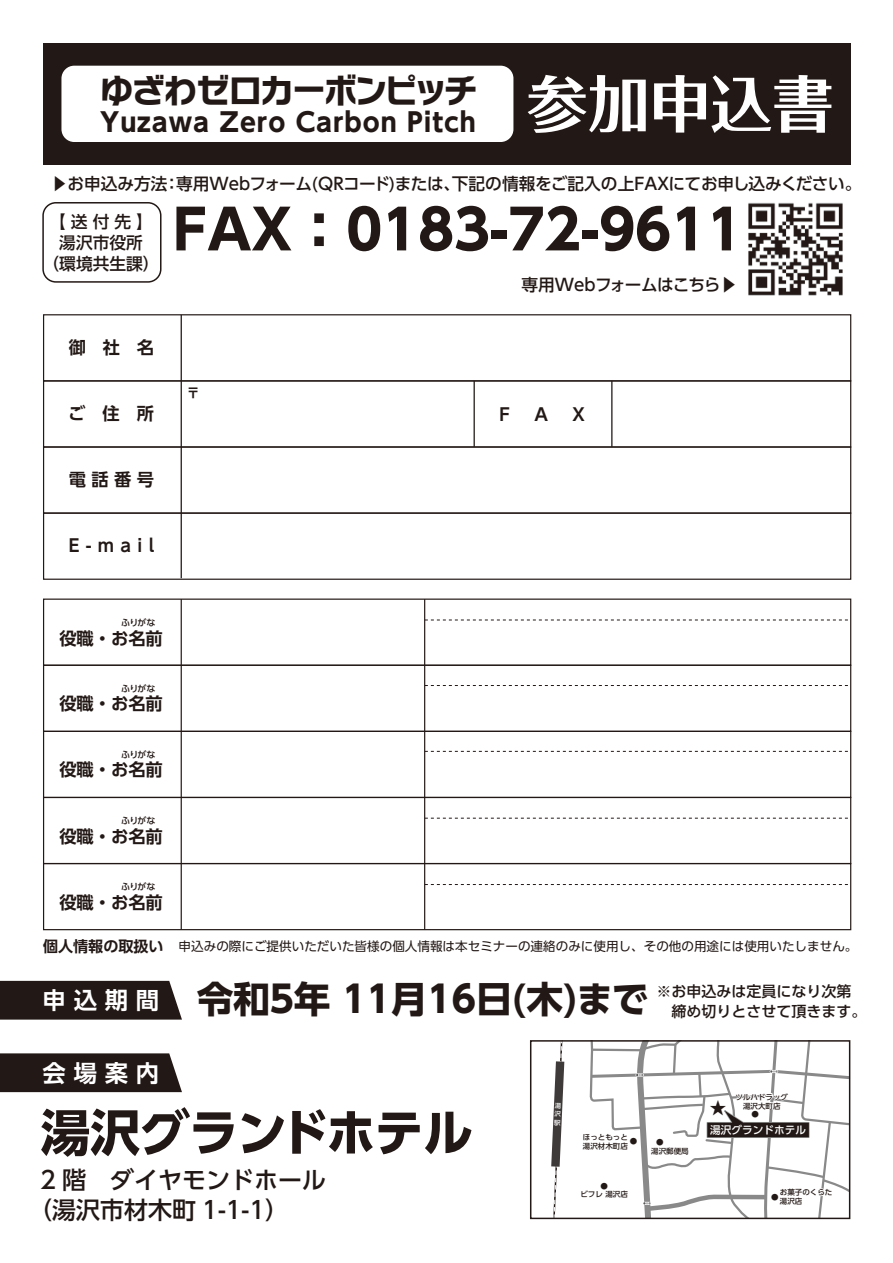
<style>
.page{position:relative;width:893px;height:1263px;background:#fff}
.page>*{position:absolute;margin:0;border:0;box-sizing:border-box;transform-origin:0 0}
.t1{font:700 61.5px "Folk Pro";color:#fff}
.t2{font:700 54.45px "UD Shin Go Pr 6";color:#221815}
.t3{font:700 50.1px "UD Shin Go Pr 6";letter-spacing:-.025em;color:#221815}
.t4{font:700 36.75px "UD Shin Go Pr 6";letter-spacing:-.005em;color:#221815}
.t5{font:700 32.7px "Typelabo N Std";letter-spacing:-.03em;color:#221815}
.t6{font:700 25.8px "UD Shin Go Pr 6";letter-spacing:.035em;color:#221815}
.t7{font:500 24px/30px "UD Shin Go Pr 6";color:#221815}
.t8{font:700 23.4px "UD Shin Go Pr 6 De";color:#fff}
.t9{font:700 17.25px "UD Shin Go Pr 6 De";color:#221815}
.t10{font:500 16.65px/21px "UD Shin Go Pr 6";color:#221815;text-align:center}
.t11{font:500 16.65px "UD Shin Go Pr 6";letter-spacing:-.035em;color:#221815}
.t12{font:500 16.5px "UD Shin Go Pr 6";color:#221815}
.t13{font:500 15px/19.5px "UD Shin Go Pr 6";color:#221815}
.t14{font:700 13.5px "UD Shin Go Pr 6 De";color:#221815}
.t15{font:12.6px "UD Shin Go Pr 6";color:#221815}
.t16{font:500 10.65px "UD Shin Go Pr 6";color:#fff}
.t17{font:500 9px "UD Shin Go Pr 6";letter-spacing:-.085em;color:#221815}
.t18{font:500 7.5px/9px "UD Shin Go Pr 6";color:#221815}
.s1{font-family:"Koz Go Pr 6 N";font-weight:400}
.s2{font-family:"UD Shin Go Pr 6 De";font-weight:700;font-size:15.15px}
</style>
<div class="page">
<div style="left:44px;top:43px;width:807px;height:121px;background:#221815"></div>
<div style="left:43px;top:314px;width:808px;height:67px;border:1px solid #221815"></div>
<div style="left:43px;top:380px;width:808px;height:68px;border:1px solid #221815"></div>
<div style="left:43px;top:446px;width:808px;height:68px;border:1px solid #221815"></div>
<div style="left:43px;top:512px;width:808px;height:68px;border:1px solid #221815"></div>
<div style="left:43px;top:598px;width:808px;height:68px;border:1px solid #221815"></div>
<div style="left:43px;top:665px;width:808px;height:67px;border:1px solid #221815"></div>
<div style="left:43px;top:731px;width:808px;height:67px;border:1px solid #221815"></div>
<div style="left:43px;top:797px;width:808px;height:67px;border:1px solid #221815"></div>
<div style="left:43px;top:863px;width:808px;height:67px;border:1px solid #221815"></div>
<hr style="left:181px;top:599px;width:1px;height:330px;background:#221815">
<hr style="left:424px;top:599px;width:1px;height:330px;background:#221815">
<svg style="left:425px;top:620px;width:426px;height:1px"></svg>
<svg style="left:425px;top:685px;width:426px;height:1px"></svg>
<svg style="left:425px;top:751px;width:426px;height:1px"></svg>
<svg style="left:425px;top:818px;width:426px;height:1px"></svg>
<svg style="left:425px;top:884px;width:426px;height:1px"></svg>
<div style="left:61px;top:66px;width:452px;height:76px;background:#fff;border-radius:13px"></div>
<div style="left:0;top:981px;width:182px;height:38px;background:#221815"></div>
<div style="left:0;top:1053px;width:182px;height:39px;background:#221815"></div>
<hr style="left:181px;top:315px;width:1px;height:263px;background:#221815">
<hr style="left:474px;top:381px;width:1px;height:66px;background:#221815">
<hr style="left:611px;top:381px;width:1px;height:66px;background:#221815">
<svg style="left:589px;top:1043px;width:258px;height:173px"></svg>
<div style="left:530px;top:1040px;width:320px;height:179px;border:2px solid #221815"></div>
<img style="left:748px;top:202px;width:95px;height:94px">
<div style="left:42px;top:202px;width:120px;height:81px;border:2px solid #221815;border-radius:13px"></div>
<svg style="left:551px;top:1041px;width:13px;height:177px"></svg>
<h3 class="t5" style="left:100px;top:66px;width:379px">ゆざわゼロカーボンピッチ</h3>
<h3 class="t6" style="left:100px;top:101px;width:377px">Yuzawa Zero Carbon Pitch</h3>
<h1 class="t1" style="left:526px;top:51px;width:309px">参加申込書</h1>
<p class="t10" style="left:51px;top:173px;width:812px">▶お申込み方法：専用Webフォーム(QRコード)または、下記の情報をご記入の上FAXにてお申し込みください。</p>
<p class="t10" style="left:43px;top:210px;width:118px">【送付先】湯沢市役所<br>（環境共生課）</p>
<p class="t9" style="left:69px;top:334px;width:87px">御社名</p>
<p class="t9" style="left:68px;top:400px;width:87px">ご住所</p>
<p class="t9" style="left:69px;top:466px;width:87px">電話番号</p>
<p class="t9" style="left:69px;top:532px;width:87px">E-mail</p>
<h2 class="t2" style="left:173px;top:185px;width:571px">FAX：0183-72-9611</h2>
<p class="t14" style="left:186px;top:382px;width:15px">〒</p>
<p class="t11" style="left:521px;top:272px;width:217px">専用Webフォームはこちら<span class="s1">▶</span></p>
<p class="t9" style="left:499px;top:401px;width:12px">F</p>
<p class="t9" style="left:534px;top:401px;width:15px">A</p>
<p class="t9" style="left:572px;top:401px;width:14px">X</p>
<p class="t17" style="left:121px;top:615px;width:36px">ふりがな</p>
<p class="t9" style="left:59px;top:624px;width:105px">役職・お名前</p>
<p class="t17" style="left:121px;top:681px;width:36px">ふりがな</p>
<p class="t9" style="left:59px;top:690px;width:105px">役職・お名前</p>
<p class="t17" style="left:121px;top:747px;width:36px">ふりがな</p>
<p class="t9" style="left:59px;top:756px;width:105px">役職・お名前</p>
<p class="t17" style="left:121px;top:813px;width:36px">ふりがな</p>
<p class="t9" style="left:59px;top:822px;width:105px">役職・お名前</p>
<p class="t17" style="left:121px;top:880px;width:36px">ふりがな</p>
<p class="t9" style="left:59px;top:888px;width:105px">役職・お名前</p>
<p class="t15" style="left:43px;top:936px;width:816px"><span class="s2">個人情報の取扱い</span> 申込みの際にご提供いただいた皆様の個人情報は本セミナーの連絡のみに使用し、その他の用途には使用いたしません。</p>
<h3 class="t8" style="left:43px;top:981px;width:118px">申 込 期 間</h3>
<h3 class="t4" style="left:197px;top:969px;width:453px">令和５年 11月16日(木)まで</h3>
<p class="t13" style="left:657px;top:981px;width:211px">※お申込みは定員になり次第　締め切りとさせて頂きます。</p>
<h3 class="t8" style="left:43px;top:1054px;width:118px">会 場 案 内</h3>
<h3 class="t3" style="left:40px;top:1091px;width:435px">湯沢グランドホテル</h3>
<h3 class="t7" style="left:28px;top:1164px;width:299px;text-indent:12px">2 階　ダイヤモンドホール（湯沢市材木町 1-1-1）</h3>
<p class="t18" style="left:583px;top:1133px;width:46px">ほっともっと湯沢材木町店</p>
<p class="t18" style="left:651px;top:1137px;width:39px;text-indent:5px">●<br>湯沢郵便局</p>
<p class="t18" style="left:630px;top:1136px;width:9px">●</p>
<p class="t18" style="left:580px;top:1181px;width:49px;text-align:center">●<br>ビフレ 湯沢店</p>
<p class="t18" style="left:736px;top:1092px;width:54px;text-align:center">ツルハドラッグ湯沢大町店</p>
<p class="t12" style="left:710px;top:1095px;width:51px">★ <sub>●</sub></p>
<p class="t16" style="left:710px;top:1121px;width:98px">湯沢グランドホテル</p>
<p class="t18" style="left:771px;top:1193px;width:9px">●</p>
<p class="t18" style="left:780px;top:1187px;width:54px">お菓子のくらた湯沢店</p>
</div>
